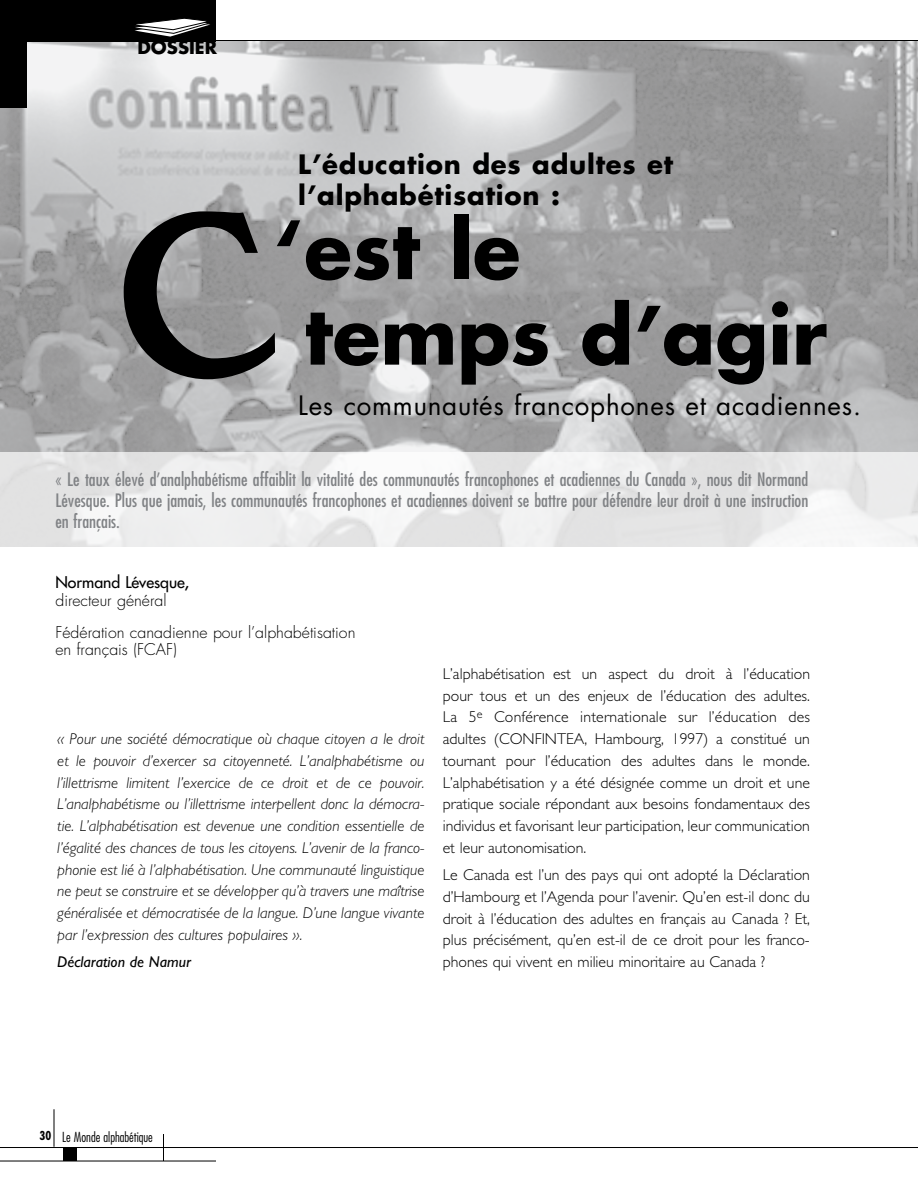
<style>
.page{position:relative;width:918px;height:1188px;background:#fff}
.page>*{position:absolute;margin:0;border:0;box-sizing:border-box;transform-origin:0 0}
.t1{font:700 229.35px "Fandango";color:#000}
.t2{font:700 78px/85.5px "Futura";color:#000}
.t3{font:700 25.95px/31.3px "Futura";letter-spacing:.03em;color:#000}
.t4{font:25.95px "Futura";letter-spacing:.03em;color:#000}
.t5{font:condensed 18px/21px "Futura";color:#808285;text-align:justify}
.t6{font:700 18px "Futura";color:#000}
.t7{font:300 15.75px/21.8px "Gill Sans";color:#000;text-align:justify}
.t8{font:italic 300 15.75px/21.8px "Gill Sans";color:#000;text-align:justify}
.t9{font:300 15.75px/17.9px "Futura";color:#000}
.t10{font:italic 15.75px "Gill Sans";color:#000}
.t11{font:15.75px "Futura";color:#000}
.t12{font:300 condensed 13.5px "Futura";color:#000}
.s1{font-weight:500}
</style>
<div class="page">
<hr style="left:0;top:1147px;width:918px;height:1px;background:#000">
<hr style="left:54px;top:1109px;width:1px;height:38px;background:#000">
<svg style="left:163px;top:1134px;width:1px;height:27px"></svg>
<img style="left:0;top:41px;width:918px;height:411px">
<svg style="left:0;top:452px;width:918px;height:95px;fill:#ebebec"></svg>
<div style="left:0;top:0;width:27px;height:108px;background:#000"></div>
<hr style="left:0;top:40px;width:918px;height:1px;background:#000">
<div style="left:0;top:0;width:216px;height:41px;background:#000"></div>
<svg style="left:135px;top:18px;width:75px;height:19px"></svg>
<hr style="left:0;top:1161px;width:216px;height:1px;background:#000">
<div style="left:63px;top:1148px;width:13px;height:13px;background:#000"></div>
<p class="t6" style="left:137px;top:34px;width:81px">DOSSIER</p>
<p class="t3" style="left:298px;top:147px;width:376px">L’éducation des adultes et l’alphabétisation :</p>
<p class="t2" style="left:305px;top:205px;width:524px;text-indent:-29px">‘est le<br>temps d’agir</p>
<p class="t1" style="left:124px;top:167px;width:174px">C</p>
<p class="t4" style="left:298px;top:387px;width:564px">Les communautés francophones et acadiennes.</p>
<p class="t5" style="left:56px;top:468px;width:754px">« Le taux élevé d’analphabétisme affaiblit la vitalité des communautés francophones et acadiennes du Canada », nous dit Normand Lévesque. Plus que jamais, les communautés francophones et acadiennes doivent se battre pour défendre leur droit à une instruction en français.</p>
<p class="t11" style="left:55px;top:572px;width:136px">Normand Lévesque<span class="s1">,</span></p>
<p class="t9" style="left:55px;top:592px;width:113px">directeur général</p>
<p class="t9" style="left:55px;top:623px;width:301px">Fédération canadienne pour l’alphabétisation en français (FCAF)</p>
<p class="t8" style="left:57px;top:728px;width:369px">« Pour une société démocratique où chaque citoyen a le droit et le pouvoir d’exercer sa citoyenneté. L’analphabétisme ou l’illettrisme limitent l’exercice de ce droit et de ce pouvoir.<br>L’analphabétisme ou l’illettrisme interpellent donc la démocra&shy;tie. L’alphabétisation est devenue une condition essentielle de l’égalité des chances de tous les citoyens. L’avenir de la franco&shy;phonie est lié à l’alphabétisation. Une communauté linguistique ne peut se construire et se développer qu’à travers une maîtrise généralisée et démocratisée de la langue. D’une langue vivante par l’expression des cultures populaires ».</p>
<p class="t10" style="left:57px;top:953px;width:135px">Déclaration de Namur</p>
<p class="t7" style="left:443px;top:663px;width:369px">L’alphabétisation est un aspect du droit à l’éducation pour tous et un des enjeux de l’éducation des adultes.<br>La 5<sup>e</sup> Conférence internationale sur l’éducation des adultes (CONFINTEA, Hambourg, 1997) a constitué un tournant pour l’éducation des adultes dans le monde.<br>L’alphabétisation y a été désignée comme un droit et une pratique sociale répondant aux besoins fondamentaux des individus et favorisant leur participation, leur communication et leur autonomisation.</p>
<p class="t7" style="left:443px;top:864px;width:369px">Le Canada est l’un des pays qui ont adopté la Déclaration d’Hambourg et l’Agenda pour l’avenir. Qu’en est-il donc du droit à l’éducation des adultes en français au Canada ? Et, plus précisément, qu’en est-il de ce droit pour les franco&shy;phones qui vivent en milieu minoritaire au Canada ?</p>
<p class="t12" style="left:39px;top:1129px;width:115px"><sup>30</sup> Le Monde alphabétique</p>
</div>
